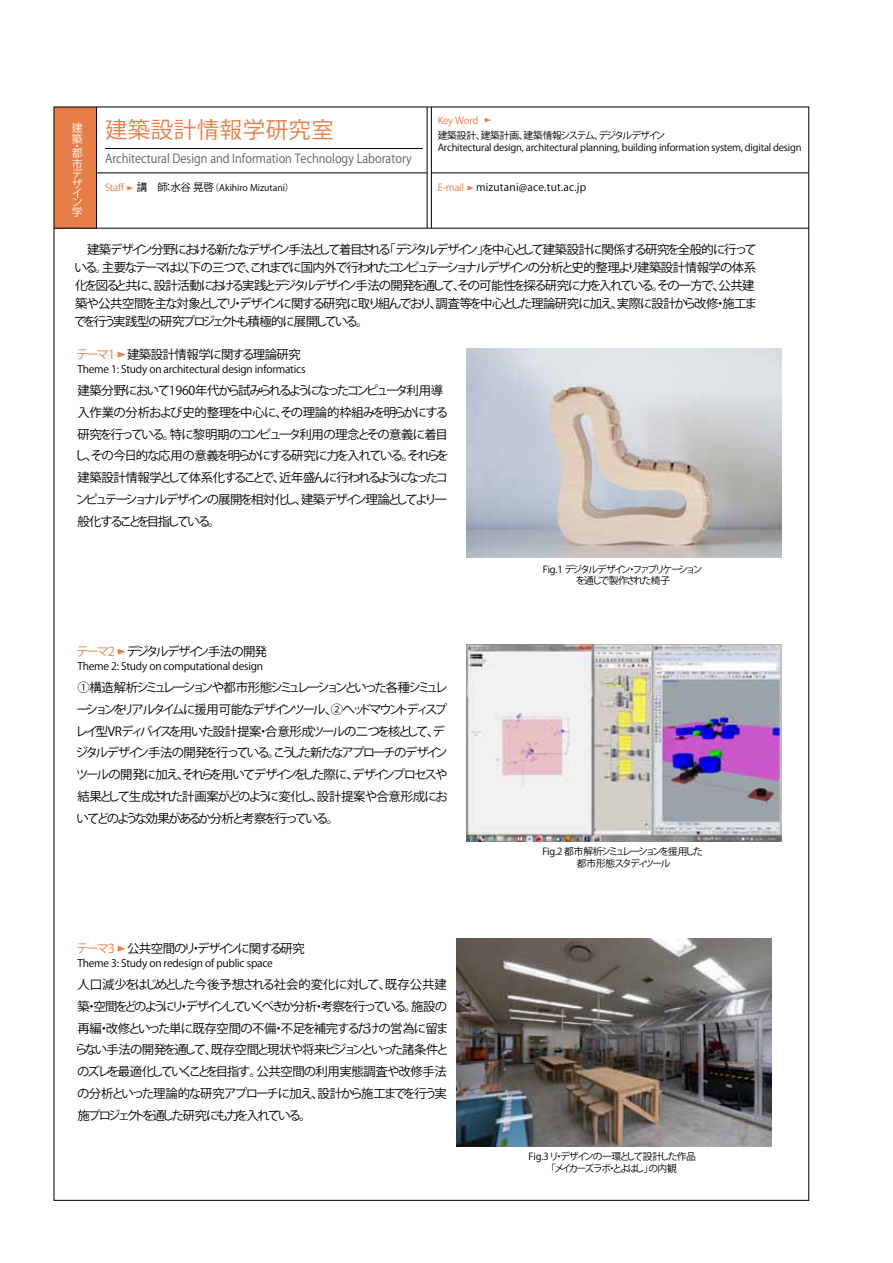
<style>
.page{position:relative;width:893px;height:1263px;background:#fff}
.page>*{position:absolute;margin:0;border:0;box-sizing:border-box;transform-origin:0 0}
.t1{font:22.5px "Ryumin Pro";letter-spacing:.02em;color:#e87e47}
.t2{font:500 12.3px/21.8px "Gothic BBB Pro";letter-spacing:-.135em;color:#000}
.t3{font:500 12.3px/21.8px "Gothic BBB Pro";letter-spacing:-.155em;color:#000}
.t4{font:12.3px "Ryumin Pro";color:#605f5b;scale:.91 1}
.t5{font:500 12.3px "Gothic BBB Pro";letter-spacing:-.105em;color:#000}
.t6{font:500 12.3px "Gothic BBB Pro";letter-spacing:-.04em;color:#000}
.t7{font:500 12.3px "Gothic BBB Pro";letter-spacing:-.11em;color:#000}
.t8{font:500 10.8px "Gothic BBB Pro";color:#fff}
.t9{font:10.5px "Midashi Go Pro MB31";letter-spacing:-.02em;color:#000}
.t10{font:500 10.5px "Gothic BBB Pro";letter-spacing:.02em;color:#000}
.t11{font:500 9.75px/12px "Gothic BBB Pro";letter-spacing:-.02em;color:#000}
.t12{font:500 9.75px/11.7px "Gothic BBB Pro";letter-spacing:-.155em;color:#000;text-align:center}
.t13{font:500 9.75px/11.7px "Gothic BBB Pro";letter-spacing:-.175em;color:#000;text-align:center}
.t14{font:500 9.75px/11.7px "Gothic BBB Pro";letter-spacing:-.165em;color:#000;text-align:center}
.t15{font:9.75px "Midashi Go Pro MB31";letter-spacing:-.02em;color:#e87e47}
.t16{font:9px "Ryumin Pro";color:#000}
.s1{font-family:"Midashi Go Pro MB31";font-size:9.75px;color:#e87e47}
.s2{font-size:10.5px}
.s3{font-family:"Midashi Go Pro MB31";font-weight:400;font-size:9.75px;color:#e87e47}
.s4{font-family:"Koz Go Pro";font-weight:400;font-size:4.8px;color:#e87e47}
.s5{font-family:"Midashi Go Pro MB31";font-weight:400;color:#e87e47}
</style>
<div class="page">
<div style="left:54px;top:107px;width:42px;height:121px;background:#e87e47"></div>
<hr style="left:96px;top:173px;width:331px;height:1px;background:#000">
<hr style="left:431px;top:173px;width:378px;height:1px;background:#000">
<hr style="left:431px;top:107px;width:1px;height:121px;background:#000">
<hr style="left:96px;top:107px;width:1px;height:121px;background:#000">
<hr style="left:54px;top:228px;width:755px;height:1px;background:#000">
<hr style="left:427px;top:107px;width:1px;height:121px;background:#000">
<img style="left:466px;top:348px;width:315px;height:209px">
<img style="left:466px;top:644px;width:315px;height:197px">
<img style="left:456px;top:938px;width:315px;height:209px">
<hr style="left:105px;top:148px;width:318px;height:1px;background:#000">
<p class="t8" style="left:72px;top:122px;width:12px">建</p>
<p class="t8" style="left:72px;top:132px;width:12px">築</p>
<p class="t8" style="left:72px;top:140px;width:12px">・</p>
<p class="t8" style="left:72px;top:147px;width:12px">都</p>
<p class="t8" style="left:72px;top:158px;width:12px">市</p>
<p class="t8" style="left:72px;top:168px;width:12px">デ</p>
<p class="t8" style="left:72px;top:178px;width:12px">ザ</p>
<p class="t8" style="left:72px;top:187px;width:12px">イ</p>
<p class="t8" style="left:72px;top:196px;width:12px">ン</p>
<p class="t8" style="left:72px;top:206px;width:12px">学</p>
<h1 class="t1" style="left:105px;top:117px;width:231px">建築設計情報学研究室</h1>
<p class="t4" style="left:105px;top:152px;width:338px">Architectural Design and Information Technology Laboratory</p>
<p class="t16" style="left:105px;top:183px;width:190px"><span class="s1">Staff</span><sup>▶</sup> <span class="s2">講　師：水谷 晃啓</span>（Akihiro Mizutani）</p>
<p class="t15" style="left:438px;top:114px;width:56px">Key Word <sup>▶</sup></p>
<p class="t11" style="left:438px;top:129px;width:365px">建築設計、建築計画、建築情報システム、デジタルデザイン<br>Architectural design, architectural planning, building information system, digital design</p>
<p class="t10" style="left:438px;top:181px;width:150px"><span class="s3">E-mail</span> <span class="s4">▶</span>mizutani@ace.tut.ac.jp</p>
<p class="t2" style="left:74px;top:241px;width:684px;line-height:18px">　建築デザイン分野における新たなデザイン手法として着目される「デジタルデザイン」を中心として建築設計に関係する研究を全般的に行っている。主要なテーマは以下の三つで、これまでに国内外で行われたコンピュテーショナルデザインの分析と史的整理より建築設計情報学の体系化を図ると共に、設計活動における実践とデジタルデザイン手法の開発を通して、その可能性を探る研究に力を入れている。その一方で、公共建築や公共空間を主な対象としてリ・デザインに関する研究に取り組んでおり、調査等を中心とした理論研究に加え、実際に設計から改修・施工までを行う実践型の研究プロジェクトも積極的に展開している。</p>
<p class="t6" style="left:77px;top:348px;width:226px"><span class="s5">テーマ1</span><sup>▶</sup>建築設計情報学に関する理論研究</p>
<p class="t9" style="left:77px;top:363px;width:230px">Theme 1: Study on architectural design informatics</p>
<p class="t2" style="left:75px;top:380px;width:375px">建築分野において1960年代から試みられるようになったコンピュータ利用導入作業の分析および史的整理を中心に、その理論的枠組みを明らかにする研究を行っている。特に黎明期のコンピュータ利用の理念とその意義に着目し、その今日的な応用の意義を明らかにする研究に力を入れている。それらを建築設計情報学として体系化することで、近年盛んに行われるようになったコンピュテーショナルデザインの展開を相対化し、建築デザイン理論としてより一般化することを目指している。</p>
<p class="t7" style="left:77px;top:645px;width:192px"><span class="s5">テーマ2</span><sup>▶</sup>デジタルデザイン手法の開発</p>
<p class="t9" style="left:77px;top:660px;width:187px">Theme 2: Study on computational design</p>
<p class="t3" style="left:76px;top:677px;width:374px">①構造解析シミュレーションや都市形態シミュレーションといった各種シミュレーションをリアルタイムに援用可能なデザインツール、②ヘッドマウントディスプレイ型VRディバイスを用いた設計提案・合意形成ツールの二つを核として、デジタルデザイン手法の開発を行っている。こうした新たなアプローチのデザインツールの開発に加え、それらを用いてデザインをした際に、デザインプロセスや結果として生成された計画案がどのように変化し、設計提案や合意形成においてどのような効果があるか分析と考察を行っている。</p>
<p class="t5" style="left:77px;top:942px;width:230px"><span class="s5">テーマ3</span><sup>▶</sup>公共空間のリ・デザインに関する研究</p>
<p class="t9" style="left:77px;top:957px;width:197px">Theme 3: Study on redesign of public space</p>
<p class="t2" style="left:75px;top:974px;width:375px">人口減少をはじめとした今後予想される社会的変化に対して、既存公共建築・空間をどのようにリ・デザインしていくべきか分析・考察を行っている。施設の再編・改修といった単に既存空間の不備・不足を補完するだけの営為に留まらない手法の開発を通して、既存空間と現状や将来ビジョンといった諸条件とのズレを最適化していくことを目指す。公共空間の利用実態調査や改修手法の分析といった理論的な研究アプローチに加え、設計から施工までを行う実施プロジェクトを通した研究にも力を入れている。</p>
<p class="t13" style="left:543px;top:563px;width:161px">F i g . 1 デジタルデザイン・ファブリケーションを通じで製作された椅子</p>
<p class="t14" style="left:542px;top:846px;width:162px">Fig.2 都市解析シミュレーションを援用した都市形態スタディツール</p>
<p class="t12" style="left:529px;top:1151px;width:169px">Fig.3リ・デザインの一環として設計した作品「メイカーズラボ・とよはし」の内観</p>
</div>
